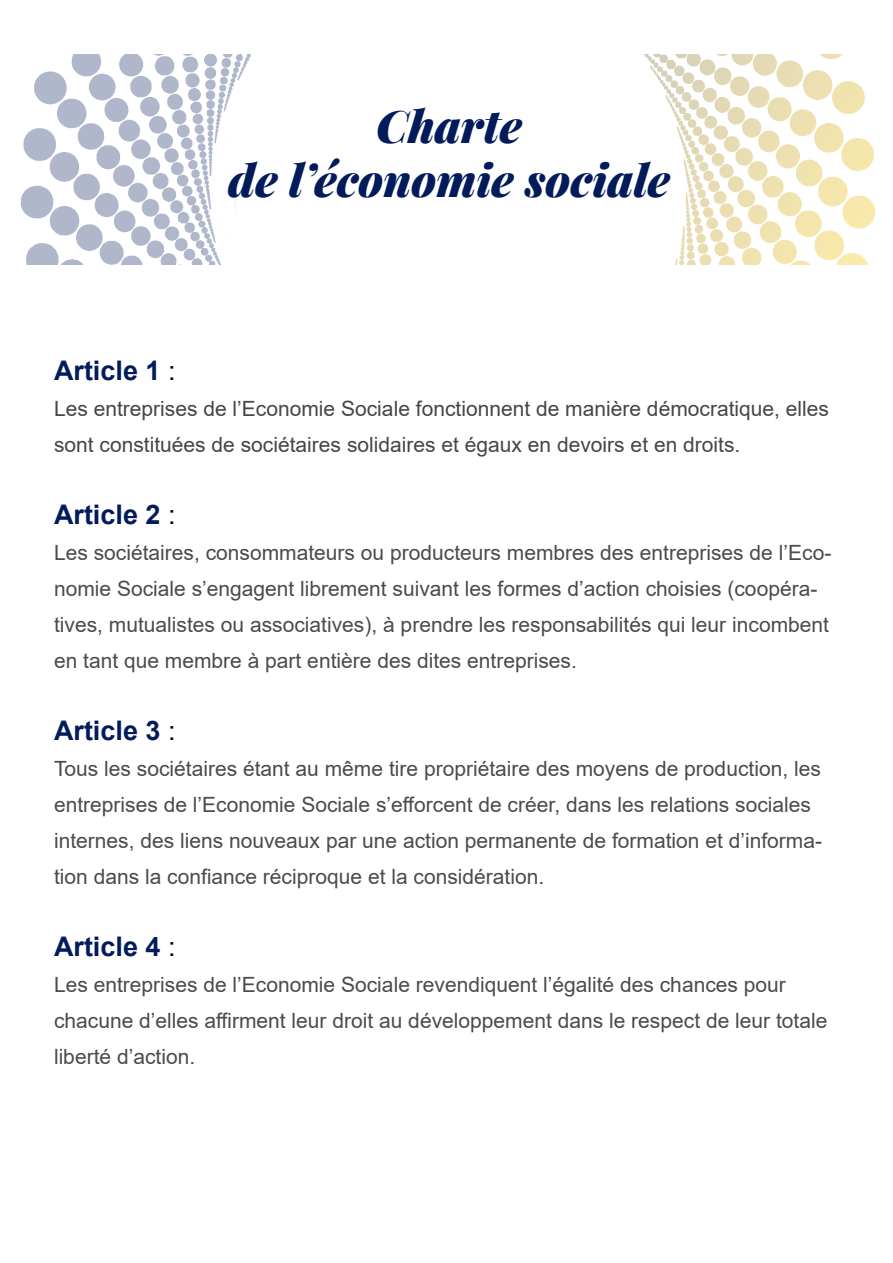
<style>
.page{position:relative;width:893px;height:1263px;background:#fff}
.page>*{position:absolute;margin:0;border:0;box-sizing:border-box;transform-origin:0 0}
.t1{font:italic 900 45px "Playfair Display";color:#031b5b}
.t2{font:700 27px "Arial";color:#031b5b}
.t3{font:21px/36px "Arial";color:#4b4b4b}
.t4{font:21px/36px "Arial";color:#444647}
.s1{font-weight:400;color:#000}
</style>
<div class="page">
<img style="left:20px;top:54px;width:856px;height:210px">
<p class="t1" style="left:376px;top:89px;width:147px">Charte</p>
<p class="t1" style="left:228px;top:143px;width:444px">de l’économie sociale</p>
<p class="t2" style="left:54px;top:351px;width:123px">Article 1 <span class="s1">:</span></p>
<p class="t4" style="left:54px;top:390px;width:777px">Les entreprises de l’Economie Sociale fonctionnent de manière démocratique, elles sont constituées de sociétaires solidaires et égaux en devoirs et en droits.</p>
<p class="t2" style="left:54px;top:495px;width:123px">Article 2 <span class="s1">:</span></p>
<p class="t3" style="left:54px;top:534px;width:779px">Les sociétaires, consommateurs ou producteurs membres des entreprises de l’Eco&shy;nomie Sociale s’engagent librement suivant les formes d’action choisies (coopéra&shy;tives, mutualistes ou associatives), à prendre les responsabilités qui leur incombent en tant que membre à part entière des dites entreprises.</p>
<p class="t2" style="left:54px;top:711px;width:123px">Article 3 <span class="s1">:</span></p>
<p class="t3" style="left:54px;top:750px;width:770px">Tous les sociétaires étant au même tire propriétaire des moyens de production, les entreprises de l’Economie Sociale s’efforcent de créer, dans les relations sociales internes, des liens nouveaux par une action permanente de formation et d’informa&shy;tion dans la confiance réciproque et la considération.</p>
<p class="t2" style="left:54px;top:927px;width:123px">Article 4 <span class="s1">:</span></p>
<p class="t3" style="left:54px;top:966px;width:775px">Les entreprises de l’Economie Sociale revendiquent l’égalité des chances pour chacune d’elles affirment leur droit au développement dans le respect de leur totale liberté d’action.</p>
</div>
